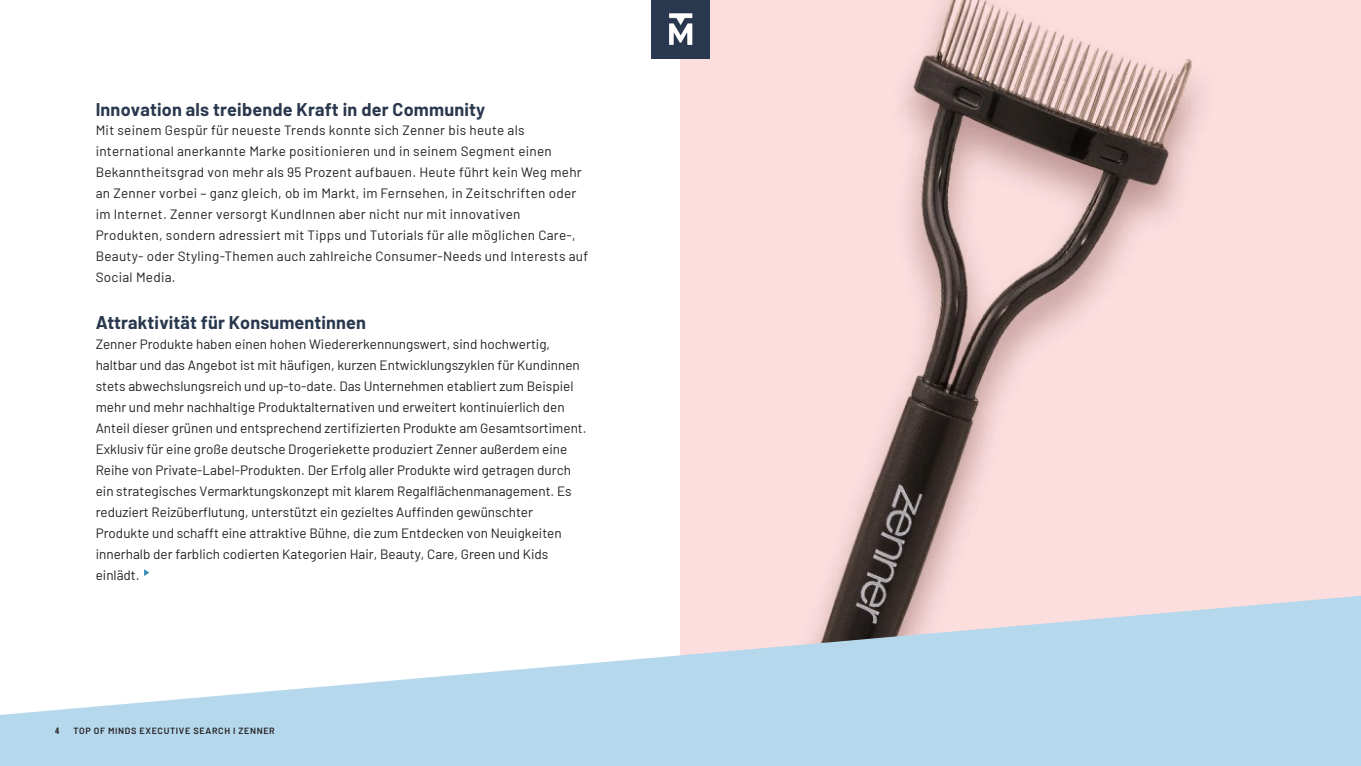
<style>
.page{position:relative;width:1361px;height:766px;background:#fff}
.page>*{position:absolute;margin:0;border:0;box-sizing:border-box;transform-origin:0 0}
.t1{font:700 18px "Barlow";letter-spacing:.01em;color:#2a384e}
.t2{font:13.5px/21px "Barlow";color:#231f20}
.t3{font:13.5px/21px "Barlow";letter-spacing:.02em;color:#231f20}
.t4{font:600 9px "Barlow";letter-spacing:.07em;color:#231f20}
.t5{font:700 condensed 9px "Open Sans";color:#231f20}
</style>
<div class="page">
<img style="left:680px;top:0;width:681px;height:595px">
<svg style="left:0;top:595px;width:1361px;height:170px;fill:#b6d8ec"></svg>
<svg style="left:144px;top:569px;width:5px;height:7px"></svg>
<img style="left:651px;top:0;width:58px;height:58px">
<p class="t1" style="left:96px;top:96px;width:391px">Innovation als treibende Kraft in der Community</p>
<p class="t3" style="left:96px;top:118px;width:494px">Mit seinem Gespür für neueste Trends konnte sich Zenner bis heute als international anerkannte Marke positionieren und in seinem Segment einen Bekanntheitsgrad von mehr als 95 Prozent aufbauen. Heute führt kein Weg mehr an Zenner vorbei – ganz gleich, ob im Markt, im Fernsehen, in Zeitschriften oder im Internet. Zenner versorgt KundInnen aber nicht nur mit innovativen Produkten, sondern adressiert mit Tipps und Tutorials für alle möglichen Care-, Beauty- oder Styling-Themen auch zahlreiche Consumer-Needs und Interests auf Social Media.</p>
<p class="t1" style="left:96px;top:309px;width:272px">Attraktivität für Konsumentinnen</p>
<p class="t2" style="left:96px;top:332px;width:492px">Zenner Produkte haben einen hohen Wiedererkennungswert, sind hochwertig, haltbar und das Angebot ist mit häufigen, kurzen Entwicklungszyklen für Kundinnen stets abwechslungsreich und up-to-date. Das Unternehmen etabliert zum Beispiel mehr und mehr nachhaltige Produktalternativen und erweitert kontinuierlich den Anteil dieser grünen und entsprechend zertifizierten Produkte am Gesamtsortiment.<br>Exklusiv für eine große deutsche Drogeriekette produziert Zenner außerdem eine Reihe von Private-Label-Produkten. Der Erfolg aller Produkte wird getragen durch ein strategisches Vermarktungskonzept mit klarem Regalflächenmanagement. Es reduziert Reizüberflutung, unterstützt ein gezieltes Auffinden gewünschter Produkte und schafft eine attraktive Bühne, die zum Entdecken von Neuigkeiten innerhalb der farblich codierten Kategorien Hair, Beauty, Care, Green und Kids einlädt.</p>
<p class="t5" style="left:55px;top:724px;width:6px">4</p>
<p class="t4" style="left:73px;top:724px;width:203px">TOP OF MINDS EXECUTIVE SEARCH I ZENNER</p>
</div>
